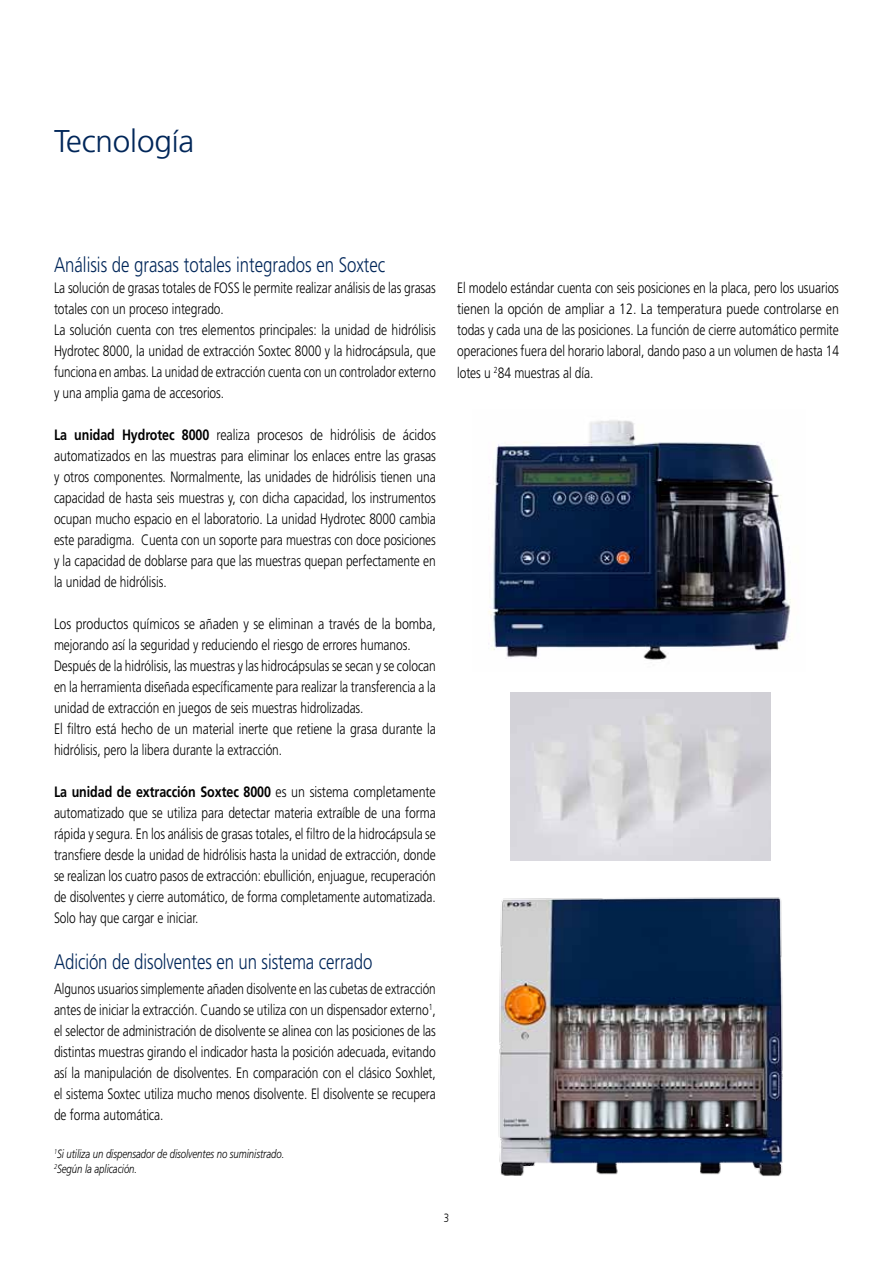
<style>
.page{position:relative;width:893px;height:1263px;background:#fff}
.page>*{position:absolute;margin:0;border:0;box-sizing:border-box;transform-origin:0 0}
.t1{font:300 31.5px "Frutiger";letter-spacing:-.005em;color:#002659}
.t2{font:300 21px "Frutiger";color:#002659;scale:.8 1}
.t3{font:300 15px/21px "Frutiger";letter-spacing:-.005em;color:#000;text-align:justify;scale:.83 1}
.t4{font:300 15px/21px "Frutiger";letter-spacing:-.005em;color:#000;scale:.8 1}
.t5{font:300 15px/21px "Frutiger";letter-spacing:-.005em;color:#000;text-align:justify;scale:.79 1}
.t6{font:italic 300 12px/15px "Frutiger";letter-spacing:-.005em;color:#000;scale:.8 1}
.t7{font:300 12px "Frutiger";color:#000;scale:.8 1}
.s1{font-weight:700}
</style>
<div class="page">
<img style="left:488px;top:420px;width:303px;height:240px">
<img style="left:498px;top:897px;width:285px;height:280px">
<img style="left:510px;top:692px;width:261px;height:169px">
<h1 class="t1" style="left:54px;top:124px;width:142px">Tecnología</h1>
<h2 class="t2" style="left:54px;top:253px;width:416px">Análisis de grasas totales integrados en Soxtec</h2>
<p class="t4" style="left:54px;top:278px;width:479px">La solución de grasas totales de FOSS le permite realizar análisis de las grasas totales con un proceso integrado.<br>La solución cuenta con tres elementos principales: la unidad de hidrólisis Hydrotec 8000, la unidad de extracción Soxtec 8000 y la hidrocápsula, que funciona en ambas. La unidad de extracción cuenta con un controlador externo y una amplia gama de accesorios.</p>
<p class="t3" style="left:54px;top:425px;width:462px"><span class="s1">La unidad Hydrotec 8000</span> realiza procesos de hidrólisis de ácidos automatizados en las muestras para eliminar los enlaces entre las grasas y otros componentes. Normalmente, las unidades de hidrólisis tienen una capacidad de hasta seis muestras y, con dicha capacidad, los instrumentos ocupan mucho espacio en el laboratorio. La unidad Hydrotec 8000 cambia este paradigma. Cuenta con un soporte para muestras con doce posiciones y la capacidad de doblarse para que las muestras quepan perfectamente en la unidad de hidrólisis.</p>
<p class="t3" style="left:54px;top:614px;width:462px;text-align:left">Los productos químicos se añaden y se eliminan a través de la bomba, mejorando así la seguridad y reduciendo el riesgo de errores humanos.<br>Después de la hidrólisis, las muestras y las hidrocápsulas se secan y se colocan en la herramienta diseñada específicamente para realizar la transferencia a la unidad de extracción en juegos de seis muestras hidrolizadas.<br>El filtro está hecho de un material inerte que retiene la grasa durante la hidrólisis, pero la libera durante la extracción.</p>
<p class="t3" style="left:54px;top:782px;width:462px"><span class="s1">La unidad de extracción Soxtec 8000</span> es un sistema completamente automatizado que se utiliza para detectar materia extraíble de una forma rápida y segura. En los análisis de grasas totales, el filtro de la hidrocápsula se transfiere desde la unidad de hidrólisis hasta la unidad de extracción, donde se realizan los cuatro pasos de extracción: ebullición, enjuague, recuperación de disolventes y cierre automático, de forma completamente automatizada.<br>Solo hay que cargar e iniciar.</p>
<h2 class="t2" style="left:54px;top:949px;width:400px">Adición de disolventes en un sistema cerrado</h2>
<p class="t5" style="left:54px;top:978px;width:485px">Algunos usuarios simplemente añaden disolvente en las cubetas de extracción antes de iniciar la extracción. Cuando se utiliza con un dispensador externo<sup>1</sup>, el selector de administración de disolvente se alinea con las posiciones de las distintas muestras girando el indicador hasta la posición adecuada, evitando así la manipulación de disolventes. En comparación con el clásico Soxhlet, el sistema Soxtec utiliza mucho menos disolvente. El disolvente se recupera de forma automática.</p>
<p class="t6" style="left:54px;top:1146px;width:289px"><sup>1</sup>Si utiliza un dispensador de disolventes no suministrado.<br><sup>2</sup>Según la aplicación.</p>
<p class="t4" style="left:457px;top:278px;width:479px;text-align:justify">El modelo estándar cuenta con seis posiciones en la placa, pero los usuarios tienen la opción de ampliar a 12. La temperatura puede controlarse en todas y cada una de las posiciones. La función de cierre automático permite operaciones fuera del horario laboral, dando paso a un volumen de hasta 14 lotes u <sup>2</sup>84 muestras al día.</p>
<p class="t7" style="left:444px;top:1211px;width:8px">3</p>
</div>
